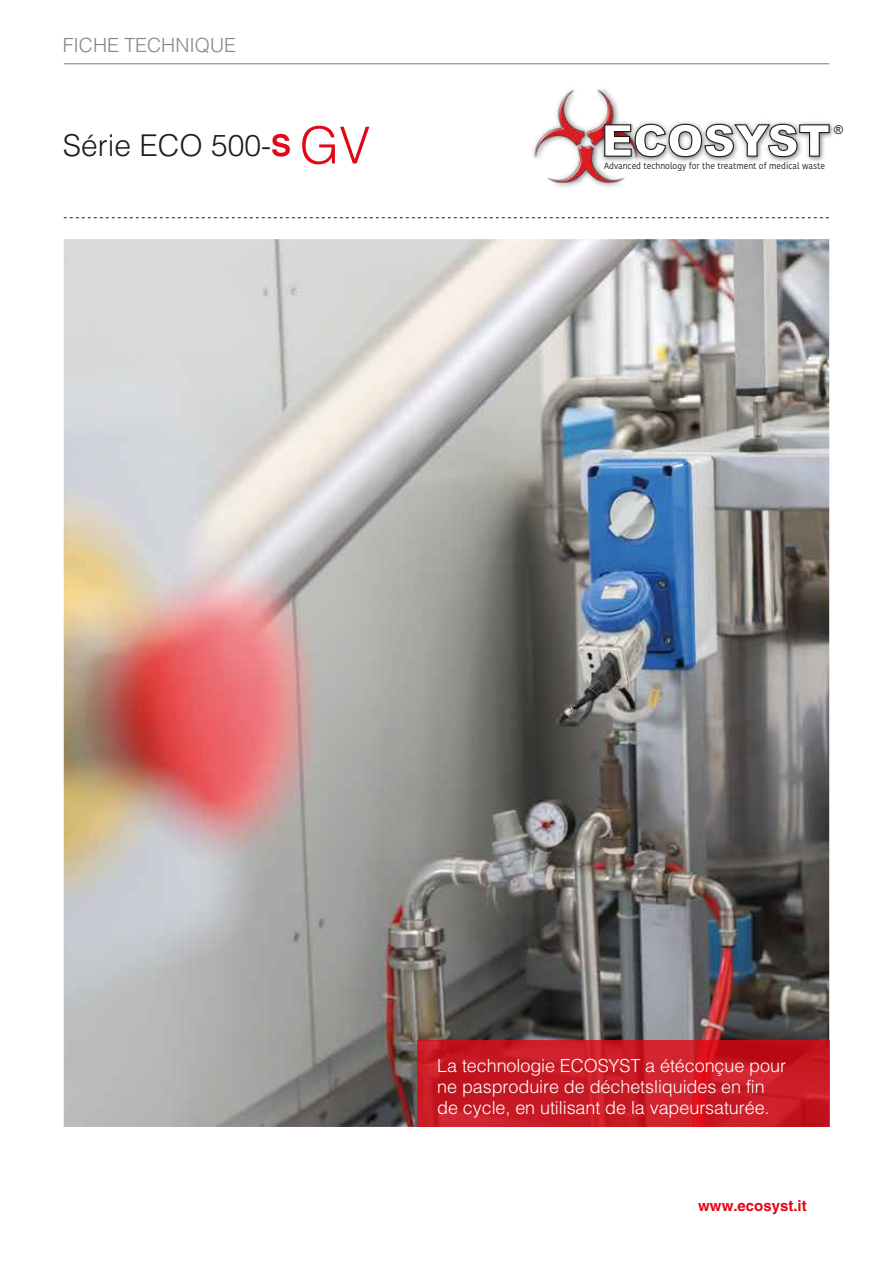
<style>
.page{position:relative;width:893px;height:1263px;background:#fff}
.page>*{position:absolute;margin:0;border:0;box-sizing:border-box;transform-origin:0 0}
.t1{font:300 30px "Helvetica LT Std";color:#1d1d1b}
.t2{font:300 19.5px "Helvetica LT Std";color:#878787}
.t3{font:300 18px/21px "Helvetica LT Std";letter-spacing:-.005em;color:#fff}
.t4{font:700 15px "Helvetica LT Std";color:#e30613}
.t5{font:12.15px "Arial";color:#1d1d1b}
.t6{font:9px "Kohinoor Bangla";color:#1d1d1b;scale:.95 1}
.s1{font-weight:700;color:#e30613}
.s2{font-size:51px;color:#e30613}
</style>
<div class="page">
<img style="left:64px;top:239px;width:765px;height:888px">
<hr style="left:64px;top:64px;width:765px;height:1px;background:#7c7b7b">
<svg style="left:64px;top:217px;width:765px;height:1px"></svg>
<svg style="left:417px;top:1040px;width:412px;height:87px;background:#c91a24"></svg>
<img style="left:533px;top:88px;width:92px;height:99px">
<img style="left:598px;top:118px;width:236px;height:48px">
<svg style="left:604px;top:123px;width:226px;height:35px"></svg>
<p class="t2" style="left:63px;top:33px;width:175px">FICHE TECHNIQUE</p>
<h1 class="t1" style="left:63px;top:127px;width:309px">Série ECO 500-<span class="s1">S</span> <span class="s2">GV</span></h1>
<p class="t5" style="left:834px;top:121px;width:10px">®</p>
<p class="t6" style="left:604px;top:158px;width:234px">Advanced technology for the treatment of medical waste</p>
<p class="t3" style="left:437px;top:1055px;width:350px">La technologie ECOSYST a étéconçue pour ne pasproduire de déchetsliquides en fin de cycle, en utilisant de la vapeursaturée.</p>
<p class="t4" style="left:698px;top:1196px;width:110px">www.ecosyst.it</p>
</div>
